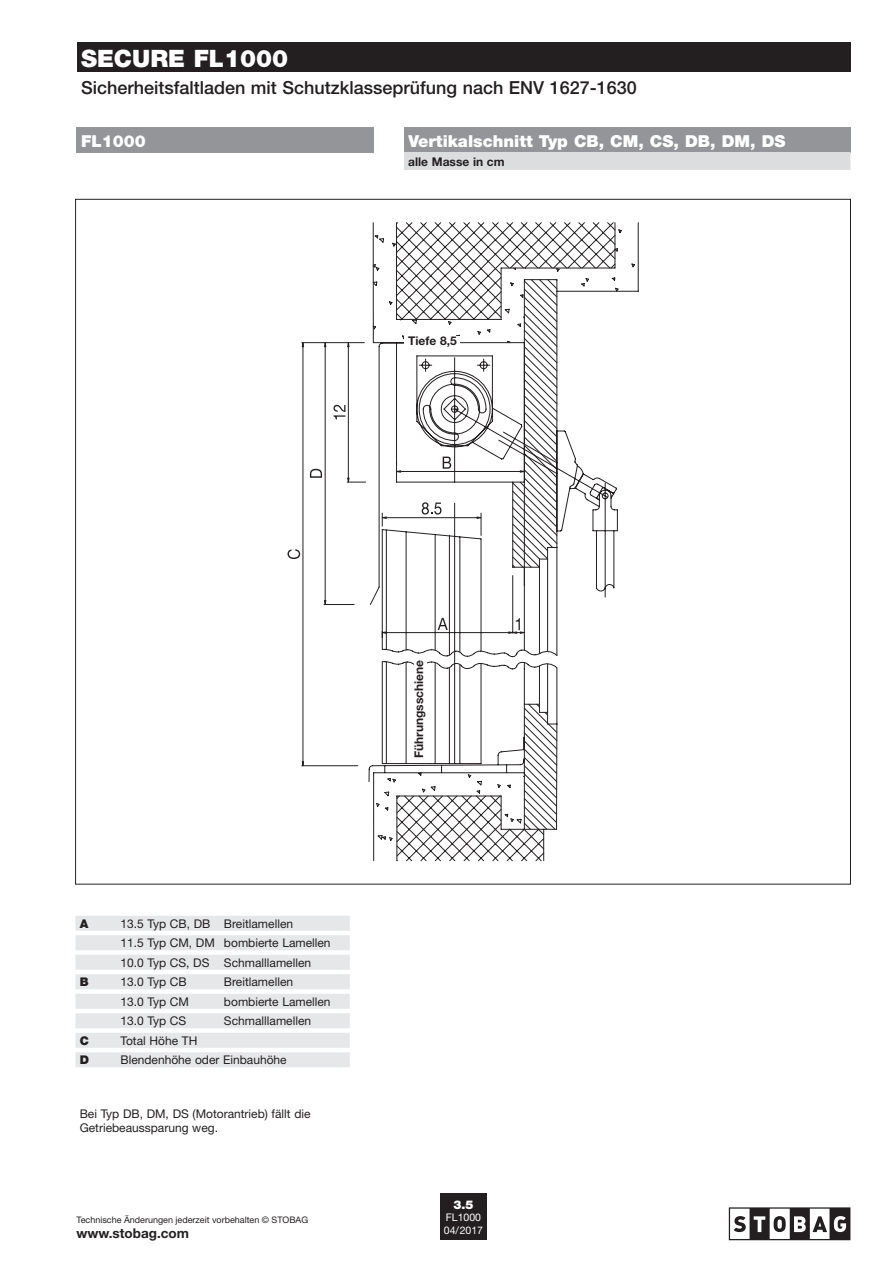
<style>
.page{position:relative;width:893px;height:1263px;background:#fff}
.page>*{position:absolute;margin:0;border:0;box-sizing:border-box;transform-origin:0 0}
.t1{font:900 24px "Helvetica Neue";color:#fff}
.t2{font:500 18px "Helvetica Neue LT Pro";color:#231f20}
.t3{font:900 16.5px "Helvetica Neue";color:#fff}
.t4{font:700 13.5px "Helvetica Neue";color:#231f20}
.t5{font:12px/19.5px "Helvetica Neue";color:#231f20}
.t6{font:700 12px "Helvetica Neue";color:#231f20}
.t7{font:900 12px "Helvetica Neue";color:#231f20}
.t8{font:900 12px "Helvetica Neue LT Pro";color:#fff}
.t9{font:10.5px/12.6px "Helvetica Neue LT Pro";color:#fff}
.t10{font:9px "Helvetica Neue";color:#231f20}
</style>
<div class="page">
<div style="left:77px;top:43px;width:773px;height:29px;background:#231f20"></div>
<svg style="left:380px;top:222px;width:236px;height:639px"></svg>
<svg style="left:301px;top:229px;width:334px;height:610px"></svg>
<svg style="left:302px;top:339px;width:2px;height:8px"></svg>
<svg style="left:302px;top:761px;width:2px;height:8px"></svg>
<svg style="left:287px;top:549px;width:13px;height:10px"></svg>
<hr style="left:324px;top:604px;width:30px;height:1px;background:#231f20">
<hr style="left:325px;top:347px;width:1px;height:253px;background:#231f20">
<svg style="left:324px;top:600px;width:3px;height:8px"></svg>
<svg style="left:310px;top:469px;width:12px;height:9px"></svg>
<hr style="left:348px;top:347px;width:1px;height:131px;background:#231f20">
<svg style="left:324px;top:339px;width:40px;height:8px"></svg>
<svg style="left:347px;top:477px;width:19px;height:9px"></svg>
<svg style="left:333px;top:405px;width:12px;height:14px"></svg>
<svg style="left:382px;top:649px;width:176px;height:20px"></svg>
<div style="left:404px;top:128px;width:446px;height:25px;background:#939598"></div>
<div style="left:404px;top:152px;width:446px;height:18px;background:#dcdddf"></div>
<div style="left:75px;top:916px;width:275px;height:15px;background:#e6e7e9"></div>
<div style="left:75px;top:935px;width:275px;height:15px;background:#e6e7e9"></div>
<div style="left:75px;top:955px;width:275px;height:15px;background:#e6e7e9"></div>
<div style="left:75px;top:974px;width:275px;height:15px;background:#e6e7e9"></div>
<div style="left:75px;top:994px;width:275px;height:15px;background:#e6e7e9"></div>
<div style="left:75px;top:1013px;width:275px;height:15px;background:#e6e7e9"></div>
<div style="left:75px;top:1033px;width:275px;height:15px;background:#e6e7e9"></div>
<div style="left:75px;top:1052px;width:275px;height:15px;background:#e6e7e9"></div>
<div style="left:404px;top:336px;width:55px;height:14px;background:#fff"></div>
<div style="left:414px;top:659px;width:13px;height:103px;background:#fff"></div>
<svg style="left:729px;top:1207px;width:121px;height:33px"></svg>
<div style="left:440px;top:1193px;width:47px;height:47px;background:#231f20"></div>
<div style="left:77px;top:128px;width:297px;height:25px;background:#939598"></div>
<h1 class="t1" style="left:81px;top:44px;width:209px">SECURE FL1000</h1>
<h2 class="t2" style="left:81px;top:76px;width:557px">Sicherheitsfaltladen mit Schutzklasseprüfung nach ENV 1627-1630</h2>
<h3 class="t3" style="left:408px;top:131px;width:379px">Vertikalschnitt Typ CB, CM, CS, DB, DM, DS</h3>
<p class="t6" style="left:408px;top:154px;width:98px">alle Masse in cm</p>
<h3 class="t3" style="left:81px;top:131px;width:66px">FL1000</h3>
<p class="t6" style="left:408px;top:334px;width:50px">Tiefe 8,5</p>
<p class="t7" style="left:80px;top:916px;width:10px">A</p>
<p class="t5" style="left:120px;top:913px;width:212px">13.5 Typ CB, DB Breitlamellen<br>11.5 Typ CM, DM bombierte Lamellen<br>10.0 Typ CS, DS Schmalllamellen</p>
<p class="t7" style="left:80px;top:975px;width:10px">B</p>
<p class="t5" style="left:120px;top:972px;width:68px">13.0 Typ CB</p>
<p class="t5" style="left:224px;top:972px;width:71px">Breitlamellen</p>
<p class="t5" style="left:120px;top:991px;width:70px">13.0 Typ CM</p>
<p class="t5" style="left:224px;top:991px;width:108px">bombierte Lamellen</p>
<p class="t5" style="left:120px;top:1011px;width:67px">13.0 Typ CS</p>
<p class="t5" style="left:224px;top:1011px;width:89px">Schmalllamellen</p>
<p class="t7" style="left:80px;top:1033px;width:11px">C</p>
<p class="t5" style="left:120px;top:1030px;width:78px">Total Höhe TH</p>
<p class="t7" style="left:80px;top:1053px;width:11px">D</p>
<p class="t5" style="left:120px;top:1050px;width:168px">Blendenhöhe oder Einbauhöhe</p>
<p class="t5" style="left:80px;top:1106px;width:232px;line-height:14.4px">Bei Typ DB, DM, DS (Motorantrieb) fällt die<br>Getriebeaussparung weg.</p>
<p class="t10" style="left:77px;top:1215px;width:233px">Technische Änderungen jederzeit vorbehalten © STOBAG</p>
<p class="t4" style="left:77px;top:1225px;width:114px">www.stobag.com</p>
<p class="t6" style="left:411px;top:758px;width:100px;rotate:-90deg">Führungsschiene</p>
<p class="t8" style="left:453px;top:1197px;width:22px">3.5</p>
<p class="t9" style="left:444px;top:1211px;width:41px">FL1000<br>04/2017</p>
</div>
